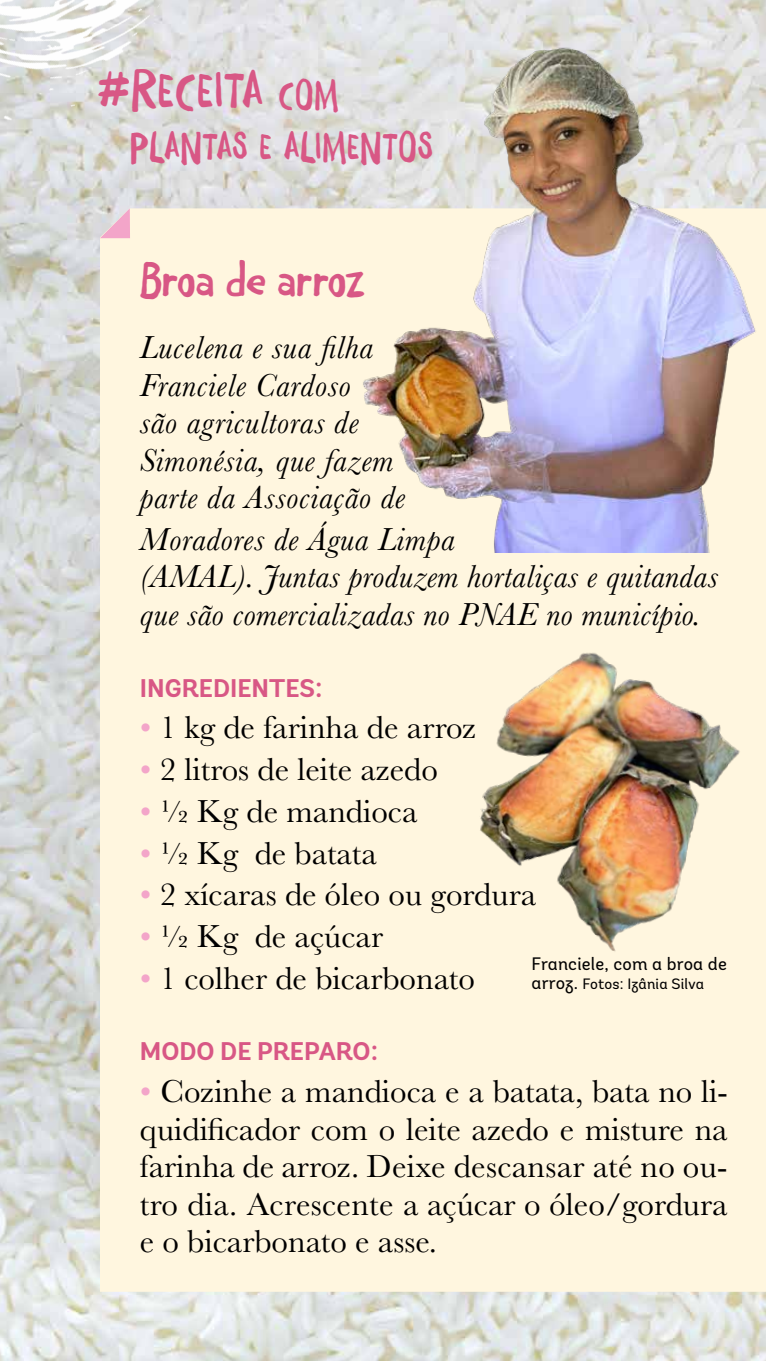
<style>
.page{position:relative;width:766px;height:1361px;background:#fff}
.page>*{position:absolute;margin:0;border:0;box-sizing:border-box;transform-origin:0 0}
.t1{font:49.95px "Daft Brush Text";letter-spacing:.03em;color:#d85785}
.t2{font:45px "Daft Brush Text";color:#d85785}
.t3{font:37.5px "Daft Brush Text";letter-spacing:.035em;color:#d85785}
.t4{font:33px/37.5px "Baskerville";color:#000;text-align:justify}
.t5{font:italic 33px/37.5px "Baskerville";letter-spacing:.02em;color:#000}
.t6{font:700 25.5px "Andes";color:#d85785}
.t7{font:18px "Andes";letter-spacing:.01em;color:#000}
.t8{font:15px "Andes";letter-spacing:.01em;color:#000}
.s1{font-size:37.5px}
.s2{color:#f3a5c9}
.s3{font-size:18px}
</style>
<div class="page">
<img style="left:0;top:0;width:765px;height:1361px">
<div style="left:100px;top:208px;width:665px;height:1083px;background:#fff6df"></div>
<svg style="left:100px;top:208px;width:30px;height:30px"></svg>
<img style="left:0;top:0;width:163px;height:132px">
<img style="left:350px;top:36px;width:415px;height:517px">
<img style="left:461px;top:632px;width:295px;height:335px">
<h1 class="t1" style="left:98px;top:54px;width:242px">#RECEITA <span class="s1">COM</span></h1>
<p class="t3" style="left:131px;top:119px;width:303px">PLANTAS E ALIMENTOS</p>
<h2 class="t2" style="left:140px;top:248px;width:226px">Broa de arroz</h2>
<p class="t5" style="left:140px;top:329px;width:267px">Lucelena e sua filha<br>Franciele Cardoso<br>são agricultoras de<br>Simonésia, que fazem parte da Associação de</p>
<p class="t5" style="left:140px;top:520px;width:579px">Moradores de Água Limpa<br>(AMAL). Juntas produzem hortaliças e quitandas que são comercializadas no PNAE no município.</p>
<p class="t6" style="left:140px;top:672px;width:184px">INGREDIENTES:</p>
<p class="t4" style="left:140px;top:709px;width:338px"><span class="s2">•</span> 1 kg de farinha de arroz</p>
<p class="t4" style="left:140px;top:751px;width:299px"><span class="s2">•</span> 2 litros de leite azedo</p>
<p class="t4" style="left:140px;top:793px;width:279px"><span class="s2">•</span> ½ Kg de mandioca</p>
<p class="t4" style="left:140px;top:834px;width:238px"><span class="s2">•</span> ½ Kg de batata</p>
<p class="t4" style="left:140px;top:876px;width:398px"><span class="s2">•</span> 2 xícaras de óleo ou gordura</p>
<p class="t4" style="left:140px;top:918px;width:245px"><span class="s2">•</span> ½ Kg de açúcar</p>
<p class="t4" style="left:140px;top:960px;width:336px"><span class="s2">•</span> 1 colher de bicarbonato</p>
<p class="t7" style="left:531px;top:952px;width:197px">Franciele, com a broa de</p>
<p class="t8" style="left:531px;top:975px;width:174px"><span class="s3">arroz.</span> Fotos: Izânia Silva</p>
<p class="t6" style="left:140px;top:1035px;width:240px">MODO DE PREPARO:</p>
<p class="t4" style="left:140px;top:1073px;width:589px"><span class="s2">•</span> Cozinhe a mandioca e a batata, bata no li&shy;quidificador com o leite azedo e misture na farinha de arroz. Deixe descansar até no ou&shy;tro dia. Acrescente a açúcar o óleo/gordura e o bicarbonato e asse.</p>
</div>
